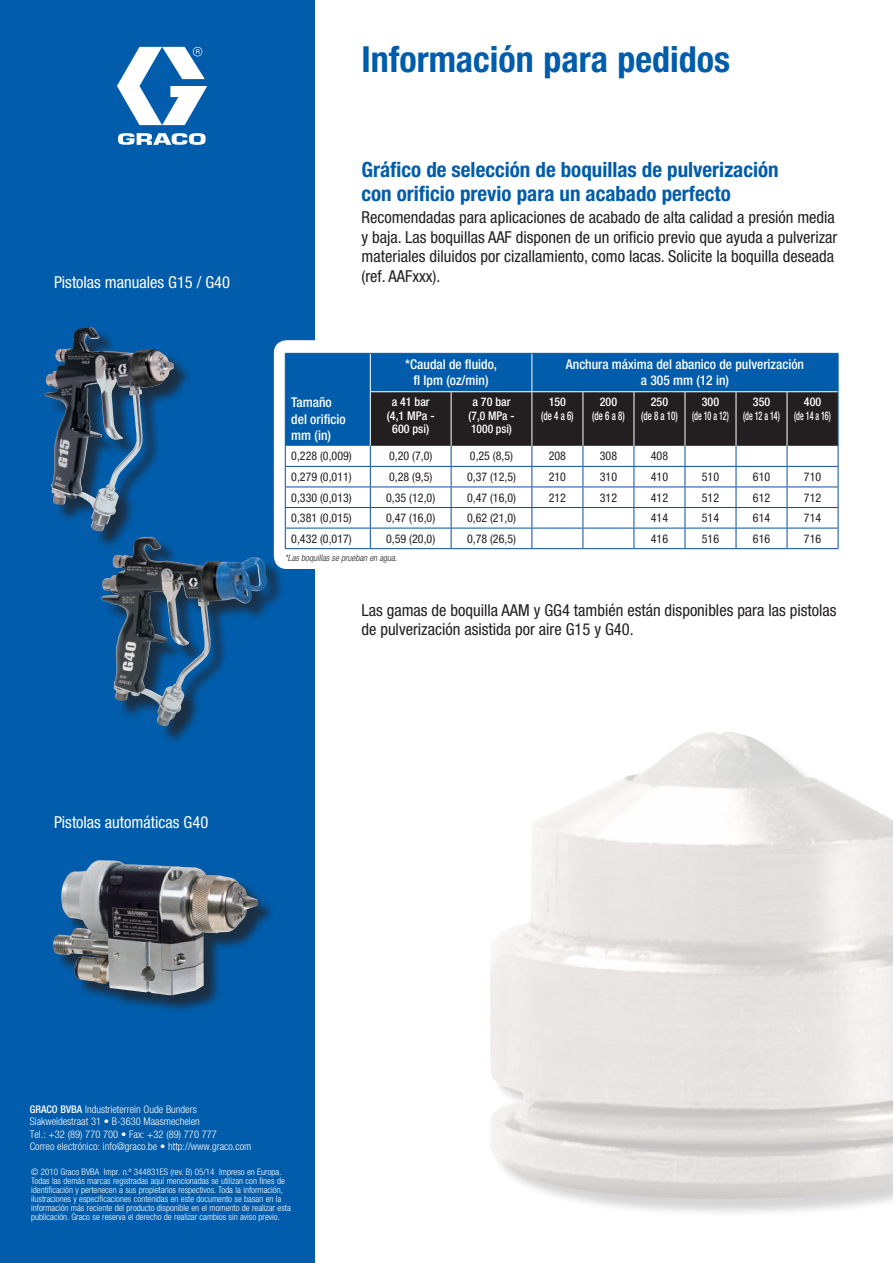
<style>
.page{position:relative;width:893px;height:1263px;background:#fff}
.page>*{position:absolute;margin:0;border:0;box-sizing:border-box;transform-origin:0 0}
.t1{font:700 condensed 36px "Helvetica Neue LT Std";color:#015dab}
.t2{font:700 condensed 21px/24px "Helvetica Neue LT Std";color:#015dab}
.t3{font:condensed 16.5px/19.5px "Helvetica Neue LT Std";color:#231f20}
.t4{font:condensed 16.5px "Helvetica Neue LT Std";color:#fff}
.t5{font:500 condensed 13.5px/16.2px "Helvetica Neue LT Std";color:#fff;text-align:center}
.t6{font:condensed 12px "Helvetica Neue LT Std";color:#231f20}
.t7{font:500 condensed 12px/13.5px "Helvetica Neue LT Std";color:#fff;text-align:center}
.t8{font:300 condensed 10.5px/12.6px "Helvetica Neue LT Std";color:#fff}
.t9{font:300 condensed 9px/9px "Helvetica Neue LT Std";color:#fff}
.t10{font:italic 300 condensed 9px "Helvetica Neue LT Std";color:#231f20}
.s1{font-weight:500}
</style>
<div class="page">
<div style="left:0;top:0;width:315px;height:1263px;background:#015dab"></div>
<div style="left:47px;top:330px;width:145px;height:220px;background:#231f20;opacity:.75"></div>
<img style="left:44px;top:327px;width:100px;height:205px">
<div style="left:104px;top:540px;width:181px;height:204px;background:#231f20;opacity:.75"></div>
<img style="left:101px;top:537px;width:166px;height:190px">
<div style="left:56px;top:863px;width:220px;height:151px;background:#231f20;opacity:.75"></div>
<img style="left:53px;top:860px;width:205px;height:135px">
<svg style="left:117px;top:47px;width:90px;height:98px"></svg>
<div style="left:492px;top:734px;width:401px;height:484px;background:#231f20;opacity:.75"></div>
<img style="left:490px;top:732px;width:403px;height:469px">
<div style="left:274px;top:340px;width:575px;height:229px;background:#fff;border-radius:13px"></div>
<div style="left:286px;top:354px;width:552px;height:92px;background:#015dab"></div>
<hr style="left:370px;top:354px;width:1px;height:37px;background:#fff">
<hr style="left:531px;top:354px;width:1px;height:37px;background:#fff">
<hr style="left:370px;top:391px;width:81px;height:1px;background:#fff">
<hr style="left:451px;top:391px;width:81px;height:1px;background:#fff">
<hr style="left:532px;top:391px;width:51px;height:1px;background:#fff">
<hr style="left:583px;top:391px;width:51px;height:1px;background:#fff">
<hr style="left:634px;top:391px;width:51px;height:1px;background:#fff">
<hr style="left:685px;top:391px;width:51px;height:1px;background:#fff">
<hr style="left:736px;top:391px;width:51px;height:1px;background:#fff">
<hr style="left:787px;top:391px;width:51px;height:1px;background:#fff">
<hr style="left:285px;top:353px;width:85px;height:1px;background:#015dab">
<hr style="left:285px;top:354px;width:1px;height:38px;background:#015dab">
<hr style="left:285px;top:392px;width:1px;height:54px;background:#015dab">
<hr style="left:370px;top:353px;width:81px;height:1px;background:#015dab">
<hr style="left:451px;top:353px;width:81px;height:1px;background:#015dab">
<hr style="left:532px;top:353px;width:51px;height:1px;background:#015dab">
<hr style="left:583px;top:353px;width:51px;height:1px;background:#015dab">
<hr style="left:634px;top:353px;width:51px;height:1px;background:#015dab">
<hr style="left:685px;top:353px;width:51px;height:1px;background:#015dab">
<hr style="left:736px;top:353px;width:51px;height:1px;background:#015dab">
<hr style="left:787px;top:353px;width:51px;height:1px;background:#015dab">
<hr style="left:838px;top:354px;width:1px;height:38px;background:#015dab">
<hr style="left:285px;top:466px;width:85px;height:1px;background:#084ea0">
<hr style="left:285px;top:487px;width:85px;height:1px;background:#084ea0">
<hr style="left:285px;top:507px;width:85px;height:1px;background:#084ea0">
<hr style="left:285px;top:528px;width:85px;height:1px;background:#084ea0">
<svg style="left:285px;top:446px;width:1px;height:102px"></svg>
<hr style="left:285px;top:548px;width:85px;height:1px;background:#084ea0">
<hr style="left:370px;top:548px;width:81px;height:1px;background:#084ea0">
<hr style="left:451px;top:548px;width:81px;height:1px;background:#084ea0">
<hr style="left:532px;top:548px;width:51px;height:1px;background:#084ea0">
<hr style="left:787px;top:548px;width:51px;height:1px;background:#084ea0">
<svg style="left:370px;top:392px;width:469px;height:156px"></svg>
<hr style="left:583px;top:548px;width:51px;height:1px;background:#084ea0">
<hr style="left:634px;top:548px;width:51px;height:1px;background:#084ea0">
<hr style="left:685px;top:548px;width:51px;height:1px;background:#084ea0">
<hr style="left:736px;top:548px;width:51px;height:1px;background:#084ea0">
<h3 class="t4" style="left:54px;top:273px;width:178px">Pistolas manuales G15 / G40</h3>
<h1 class="t1" style="left:361px;top:38px;width:370px">Información para pedidos</h1>
<h2 class="t2" style="left:361px;top:157px;width:419px">Gráfico de selección de boquillas de pulverización con orificio previo para un acabado perfecto</h2>
<p class="t3" style="left:361px;top:208px;width:477px">Recomendadas para aplicaciones de acabado de alta calidad a presión media y baja. Las boquillas AAF disponen de un orificio previo que ayuda a pulverizar materiales diluidos por cizallamiento, como lacas. Solicite la boquilla deseada (ref. AAFxxx).</p>
<h3 class="t5" style="left:291px;top:394px;width:56px;text-align:left">Tamaño del orificio mm (in)</h3>
<h3 class="t5" style="left:405px;top:356px;width:93px">*Caudal de fluido, fl lpm (oz/min)</h3>
<h3 class="t5" style="left:566px;top:356px;width:240px">Anchura máxima del abanico de pulverización a 305 mm (12 in)</h3>
<h3 class="t7" style="left:387px;top:395px;width:49px">a 41 bar (4,1 MPa -<br>600 psi)</h3>
<h3 class="t7" style="left:469px;top:395px;width:47px">a 70 bar (7,0 MPa -<br>1000 psi)</h3>
<h3 class="t7" style="left:541px;top:395px;width:34px">150<br>(de 4 a 6)</h3>
<h3 class="t7" style="left:592px;top:395px;width:34px">200<br>(de 6 a 8)</h3>
<h3 class="t7" style="left:641px;top:395px;width:38px">250<br>(de 8 a 10)</h3>
<h3 class="t7" style="left:692px;top:395px;width:38px">300<br>(de 10 a 12)</h3>
<h3 class="t7" style="left:743px;top:395px;width:38px">350<br>(de 12 a 14)</h3>
<h3 class="t7" style="left:794px;top:395px;width:38px">400<br>(de 14 a 16)</h3>
<h3 class="t6" style="left:291px;top:449px;width:62px">0,228 (0,009)</h3>
<h3 class="t6" style="left:389px;top:449px;width:45px">0,20 (7,0)</h3>
<h3 class="t6" style="left:470px;top:449px;width:45px">0,25 (8,5)</h3>
<h3 class="t6" style="left:549px;top:449px;width:19px">208</h3>
<h3 class="t6" style="left:600px;top:449px;width:19px">308</h3>
<h3 class="t6" style="left:651px;top:449px;width:19px">408</h3>
<h3 class="t6" style="left:291px;top:470px;width:62px">0,279 (0,011)</h3>
<h3 class="t6" style="left:389px;top:470px;width:45px">0,28 (9,5)</h3>
<h3 class="t6" style="left:467px;top:470px;width:50px">0,37 (12,5)</h3>
<h3 class="t6" style="left:549px;top:470px;width:19px">210</h3>
<h3 class="t6" style="left:600px;top:470px;width:19px">310</h3>
<h3 class="t6" style="left:651px;top:470px;width:19px">410</h3>
<h3 class="t6" style="left:702px;top:470px;width:19px">510</h3>
<h3 class="t6" style="left:753px;top:470px;width:19px">610</h3>
<h3 class="t6" style="left:804px;top:470px;width:19px">710</h3>
<h3 class="t6" style="left:291px;top:490px;width:62px">0,330 (0,013)</h3>
<h3 class="t6" style="left:386px;top:490px;width:50px">0,35 (12,0)</h3>
<h3 class="t6" style="left:467px;top:490px;width:50px">0,47 (16,0)</h3>
<h3 class="t6" style="left:549px;top:490px;width:19px">212</h3>
<h3 class="t6" style="left:600px;top:490px;width:19px">312</h3>
<h3 class="t6" style="left:651px;top:490px;width:19px">412</h3>
<h3 class="t6" style="left:702px;top:490px;width:19px">512</h3>
<h3 class="t6" style="left:753px;top:490px;width:19px">612</h3>
<h3 class="t6" style="left:804px;top:490px;width:19px">712</h3>
<h3 class="t6" style="left:291px;top:511px;width:62px">0,381 (0,015)</h3>
<h3 class="t6" style="left:386px;top:511px;width:50px">0,47 (16,0)</h3>
<h3 class="t6" style="left:467px;top:511px;width:50px">0,62 (21,0)</h3>
<h3 class="t6" style="left:651px;top:511px;width:19px">414</h3>
<h3 class="t6" style="left:702px;top:511px;width:19px">514</h3>
<h3 class="t6" style="left:753px;top:511px;width:19px">614</h3>
<h3 class="t6" style="left:804px;top:511px;width:19px">714</h3>
<h3 class="t6" style="left:291px;top:531px;width:62px">0,432 (0,017)</h3>
<h3 class="t6" style="left:386px;top:531px;width:50px">0,59 (20,0)</h3>
<h3 class="t6" style="left:467px;top:531px;width:50px">0,78 (26,5)</h3>
<h3 class="t6" style="left:651px;top:531px;width:19px">416</h3>
<h3 class="t6" style="left:702px;top:531px;width:19px">516</h3>
<h3 class="t6" style="left:753px;top:531px;width:19px">616</h3>
<h3 class="t6" style="left:804px;top:531px;width:19px">716</h3>
<p class="t10" style="left:285px;top:553px;width:114px">*Las boquillas se prueban en agua.</p>
<h3 class="t3" style="left:361px;top:600px;width:477px">Las gamas de boquilla AAM y GG4 también están disponibles para las pistolas de pulverización asistida por aire G15 y G40.</h3>
<h3 class="t4" style="left:54px;top:813px;width:156px">Pistolas automáticas G40</h3>
<p class="t8" style="left:30px;top:1102px;width:223px"><span class="s1">GRACO BVBA</span> Industrieterrein Oude Bunders Slakweidestraat 31 • B-3630 Maasmechelen<br>Tel.: +32 (89) 770 700 • Fax: +32 (89) 770 777<br>Correo electrónico: info@graco.be • http://www.graco.com</p>
<p class="t9" style="left:31px;top:1168px;width:261px">© 2010 Graco BVBA Impr. n.º 344831ES (rev. B) 05/14 Impreso en Europa.<br>Todas las demás marcas registradas aquí mencionadas se utilizan con fines de identificación y pertenecen a sus propietarios respectivos. Toda la información, ilustraciones y especificaciones contenidas en este documento se basan en la información más reciente del producto disponible en el momento de realizar esta publicación. Graco se reserva el derecho de realizar cambios sin aviso previo.</p>
</div>
